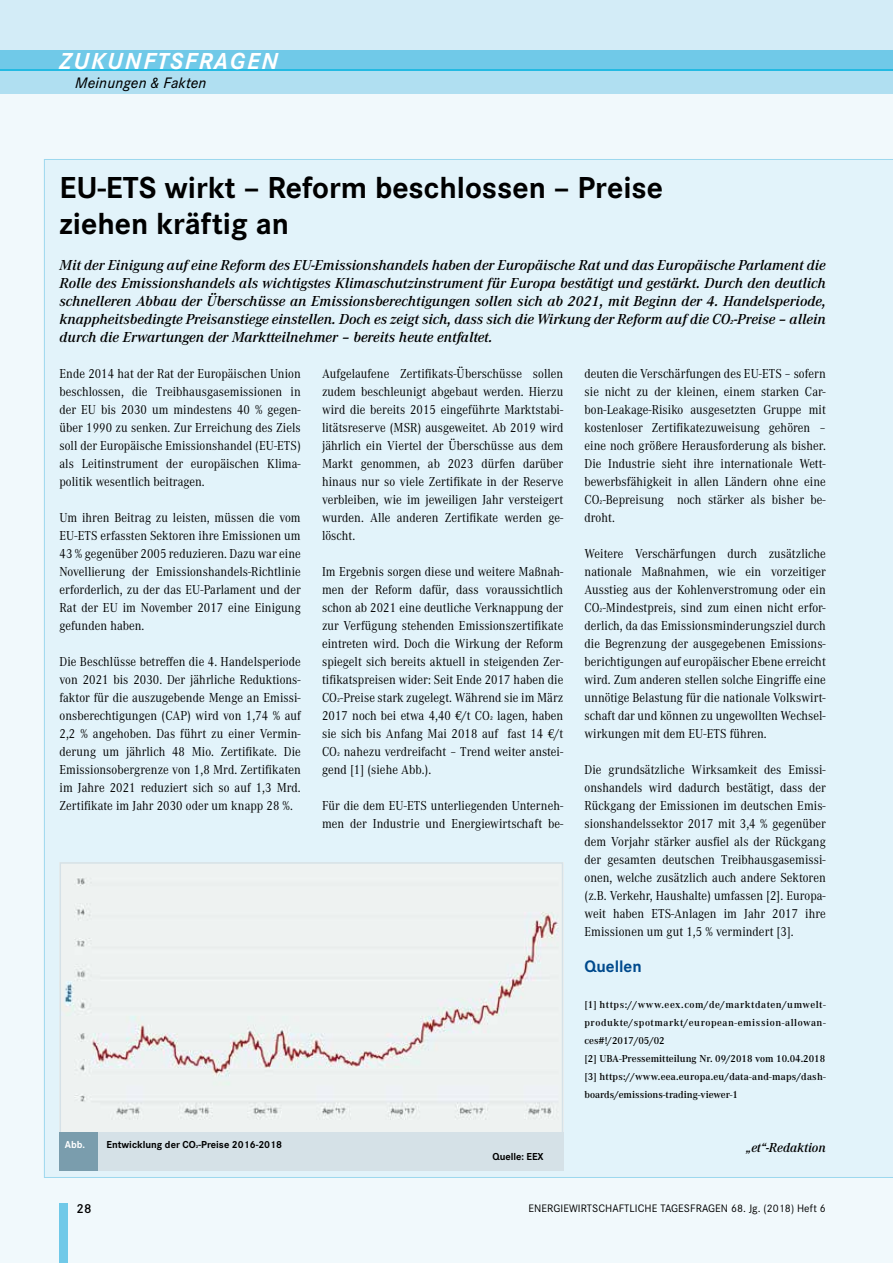
<style>
.page{position:relative;width:893px;height:1263px;background:#fff}
.page>*{position:absolute;margin:0;border:0;box-sizing:border-box;transform-origin:0 0}
.t1{font:700 31.5px/36px "Corporate S";color:#000}
.t2{font:italic 700 24px "Corporate S";letter-spacing:.075em;color:#fff}
.t3{font:700 17.25px "Corporate S";color:#004a8d}
.t4{font:italic 500 15.75px "Corporate S";letter-spacing:.01em;color:#000}
.t5{font:italic 600 15px/18px "Corporate A";color:#000;text-align:justify}
.t6{font:13.5px/18px "Corporate A";letter-spacing:.005em;color:#000;text-align:justify;scale:.91 1}
.t7{font:italic 600 13.5px "Corporate A";color:#000}
.t8{font:600 13.5px "Corporate S";color:#000}
.t9{font:11.25px "Corporate S";letter-spacing:.005em;color:#000}
.t10{font:600 10.5px/18px "Corporate A";letter-spacing:.02em;color:#000}
.t11{font:700 10.5px "Corporate S";color:#000}
.t12{font:700 10.5px "Corporate S";color:#fff}
</style>
<div class="page">
<div style="left:0;top:66px;width:893px;height:1197px;background:#f1f9fc"></div>
<div style="left:44px;top:159px;width:849px;height:1019px;background:#e2f3fa"></div>
<div style="left:0;top:0;width:893px;height:71px;background:#d3ecf7"></div>
<div style="left:0;top:50px;width:893px;height:19px;background:#70c9e8"></div>
<div style="left:0;top:69px;width:893px;height:5px;background:#23bae2"></div>
<div style="left:60px;top:1203px;width:8px;height:60px;background:#70c9e8"></div>
<div style="left:0;top:71px;width:893px;height:23px;background:#b0dff1"></div>
<img style="left:63px;top:865px;width:497px;height:266px">
<div style="left:60px;top:862px;width:503px;height:272px;border:2px solid #d5e1e7"></div>
<div style="left:60px;top:1132px;width:503px;height:38px;background:#d5e1e7"></div>
<div style="left:60px;top:1132px;width:38px;height:38px;background:#7a9dad"></div>
<h2 class="t2" style="left:60px;top:47px;width:220px">ZUKUNFTSFRAGEN</h2>
<p class="t4" style="left:75px;top:73px;width:133px">Meinungen &amp; Fakten</p>
<h1 class="t1" style="left:60px;top:170px;width:605px">EU-ETS wirkt – Reform beschlossen – Preise ziehen kräftig an</h1>
<p class="t5" style="left:60px;top:256px;width:768px">Mit der Einigung auf eine Reform des EU-Emissionshandels haben der Europäische Rat und das Europäische Parlament die Rolle des Emissionshandels als wichtigstes Klimaschutzinstrument für Europa bestätigt und gestärkt. Durch den deutlich schnelleren Abbau der Überschüsse an Emissionsberechtigungen sollen sich ab 2 02 1, mit Beginn der 4. Handelsperiode, knappheitsbedingte Preisanstiege einstellen. Doch es zeigt sich, dass sich die Wirkung der Reform auf die CO2-Preise – allein durch die Erwartungen der Marktteilnehmer – bereits heute entfaltet.</p>
<p class="t6" style="left:322px;top:365px;width:267px">Aufgelaufene Zertifikats-Überschüsse sollen zudem beschleunigt abgebaut werden. Hierzu wird die bereits 2015 eingeführte Marktstabi&shy;litätsreserve (MSR) ausgeweitet. Ab 2019 wird jährlich ein Viertel der Überschüsse aus dem Markt genommen, ab 2023 dürfen darüber hinaus nur so viele Zertifikate in der Reserve verbleiben, wie im jeweiligen Jahr versteigert wurden. Alle anderen Zertifikate werden ge&shy;löscht.</p>
<p class="t6" style="left:322px;top:563px;width:267px">Im Ergebnis sorgen diese und weitere Maßnah&shy;men der Reform dafür, dass voraussichtlich schon ab 2021 eine deutliche Verknappung der zur Verfügung stehenden Emissionszertifikate eintreten wird. Doch die Wirkung der Reform spiegelt sich bereits aktuell in steigenden Zer&shy;tifikatspreisen wider: Seit Ende 2017 haben die CO2-Preise stark zugelegt. Während sie im März 2017 noch bei etwa 4,40 €/t CO2 lagen, haben sie sich bis Anfang Mai 2018 auf fast 14 €/t CO2 nahezu verdreifacht – Trend weiter anstei&shy;gend [1] (siehe Abb.).</p>
<p class="t6" style="left:322px;top:797px;width:267px">Für die dem EU-ETS unterliegenden Unterneh&shy;men der Industrie und Energiewirtschaft be-</p>
<p class="t6" style="left:60px;top:365px;width:267px">Ende 2014 hat der Rat der Europäischen Union beschlossen, die Treibhausgasemissionen in der EU bis 2030 um mindestens 40 % gegen&shy;über 1990 zu senken. Zur Erreichung des Ziels soll der Europäische Emissionshandel (EU-ETS) als Leitinstrument der europäischen Klima&shy;politik wesentlich beitragen.</p>
<p class="t6" style="left:60px;top:509px;width:267px">Um ihren Beitrag zu leisten, müssen die vom EU-ETS erfassten Sektoren ihre Emissionen um 43 % gegenüber 2005 reduzieren. Dazu war eine Novellierung der Emissionshandels-Richtlinie erforderlich, zu der das EU-Parlament und der Rat der EU im November 2017 eine Einigung gefunden haben.</p>
<p class="t6" style="left:60px;top:653px;width:267px">Die Beschlüsse betreffen die 4. Handelsperiode von 2021 bis 2030. Der jährliche Reduktions&shy;faktor für die auszugebende Menge an Emissi&shy;onsberechtigungen (CAP) wird von 1,74 % auf 2,2 % angehoben. Das führt zu einer Vermin&shy;derung um jährlich 48 Mio. Zertifikate. Die Emissionsobergrenze von 1,8 Mrd. Zertifikaten im Jahre 2021 reduziert sich so auf 1,3 Mrd.<br>Zertifikate im Jahr 2030 oder um knapp 28 %.</p>
<p class="t6" style="left:585px;top:365px;width:267px">deuten die Verschärfungen des EU-ETS – sofern sie nicht zu der kleinen, einem starken Car&shy;bon-Leakage-Risiko ausgesetzten Gruppe mit kostenloser Zertifikatezuweisung gehören – eine noch größere Herausforderung als bisher.<br>Die Industrie sieht ihre internationale Wett&shy;bewerbsfähigkeit in allen Ländern ohne eine CO2-Bepreisung noch stärker als bisher be&shy;droht.</p>
<p class="t6" style="left:585px;top:545px;width:267px">Weitere Verschärfungen durch zusätzliche nationale Maßnahmen, wie ein vorzeitiger Ausstieg aus der Kohlenverstromung oder ein CO2-Mindestpreis, sind zum einen nicht erfor&shy;derlich, da das Emissionsminderungsziel durch die Begrenzung der ausgegebenen Emissions&shy;berichtigungen auf europäischer Ebene erreicht wird. Zum anderen stellen solche Eingriffe eine unnötige Belastung für die nationale Volkswirt&shy;schaft dar und können zu ungewollten Wechsel&shy;wirkungen mit dem EU-ETS führen.</p>
<p class="t6" style="left:585px;top:761px;width:267px">Die grundsätzliche Wirksamkeit des Emissi&shy;onshandels wird dadurch bestätigt, dass der Rückgang der Emissionen im deutschen Emis&shy;sionshandelssektor 2017 mit 3,4 % gegenüber dem Vorjahr stärker ausfiel als der Rückgang der gesamten deutschen Treibhausgasemissi&shy;onen, welche zusätzlich auch andere Sektoren (z.B. Verkehr, Haushalte) umfassen [2]. Europa&shy;weit haben ETS-Anlagen im Jahr 2017 ihre Emissionen um gut 1,5 % vermindert [3].</p>
<p class="t3" style="left:585px;top:956px;width:59px">Quellen</p>
<p class="t10" style="left:585px;top:996px;width:243px">[1] https://www.eex.com/de/marktdaten/umwelt&shy;produkte/spotmarkt/european-emission-allowan&shy;ces#!/2017/05/02<br>[2] UBA-Pressemitteilung Nr. 09/2018 vom 10.04.2018 [3] https://www.eea.europa.eu/data-and-maps/dash&shy;boards/emissions-trading-viewer-1</p>
<p class="t12" style="left:65px;top:1138px;width:22px">Abb.</p>
<p class="t11" style="left:107px;top:1138px;width:177px">Entwicklung der CO2-Preise 2016-2018</p>
<p class="t11" style="left:492px;top:1150px;width:53px">Quelle: EEX</p>
<p class="t7" style="left:746px;top:1140px;width:81px">„et“-Redaktion</p>
<p class="t8" style="left:77px;top:1201px;width:16px">28</p>
<p class="t9" style="left:529px;top:1202px;width:299px">ENERGIEWIRTSCHAFTLICHE TAGESFRAGEN 68. Jg. (2018) Heft 6</p>
</div>
